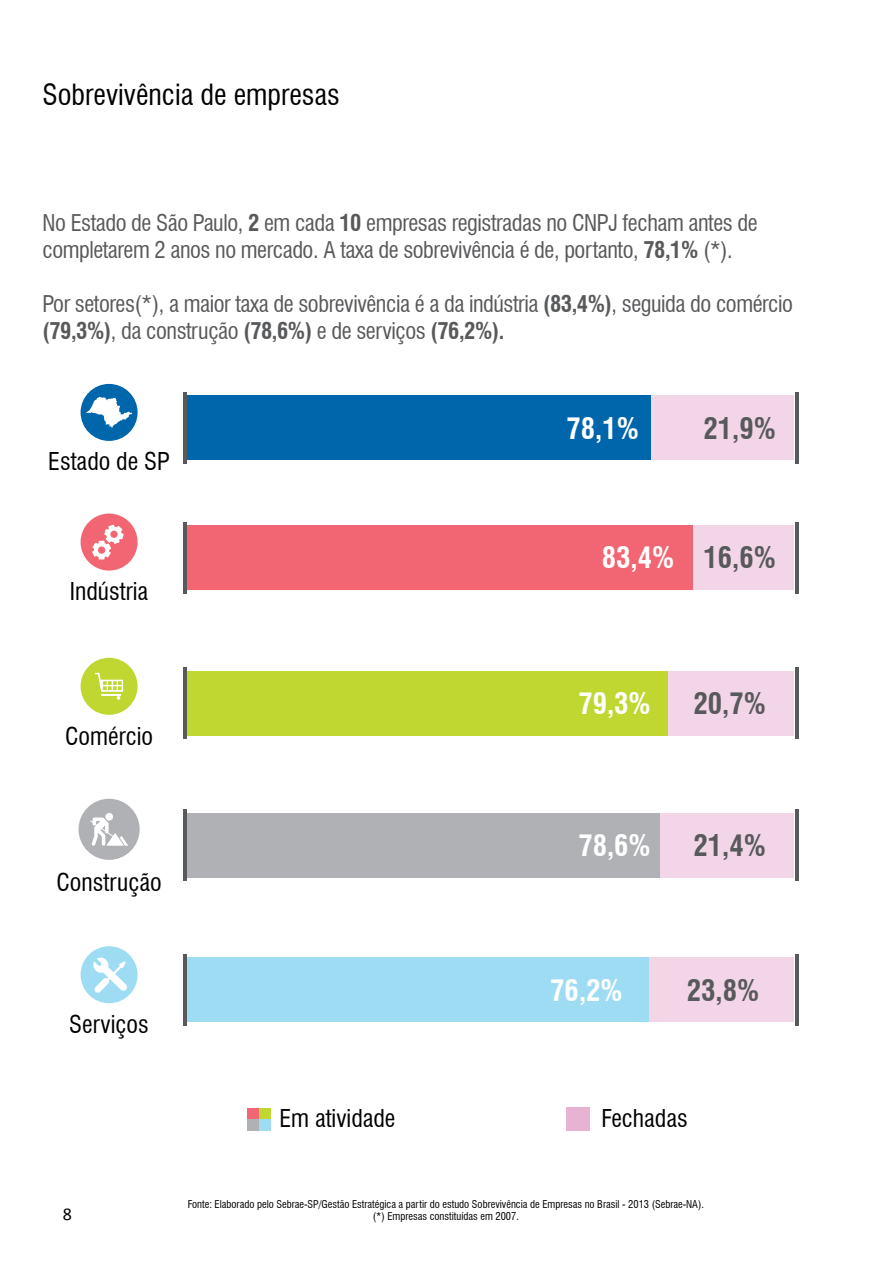
<style>
.page{position:relative;width:893px;height:1263px;background:#fff}
.page>*{position:absolute;margin:0;border:0;box-sizing:border-box;transform-origin:0 0}
.t1{font:700 condensed 28.65px "Swiss 721 BT";color:#fff}
.t2{font:700 condensed 28.65px "Swiss 721 BT";color:#58595b}
.t3{font:condensed 28.5px "Swiss 721 BT";color:#000101}
.t4{font:condensed 24px "Swiss 721 BT";color:#000101}
.t5{font:condensed 22.5px/27px "Swiss 721 BT";letter-spacing:-.02em;color:#58595b}
.t6{font:18px "Calibri";color:#000}
.t7{font:condensed 10.5px/12.6px "Swiss 721 BT";color:#000;text-align:center}
.s1{font-weight:700}
</style>
<div class="page">
<div style="left:566px;top:1108px;width:24px;height:23px;background:#e8b2d2"></div>
<div style="left:259px;top:1107px;width:11px;height:12px;background:#bfd730"></div>
<div style="left:259px;top:1119px;width:11px;height:12px;background:#9edcf3"></div>
<div style="left:247px;top:1107px;width:12px;height:12px;background:#f16672"></div>
<div style="left:247px;top:1119px;width:12px;height:12px;background:#afb1b4"></div>
<div style="left:183px;top:525px;width:611px;height:65px;background:#f2d6e8"></div>
<div style="left:183px;top:395px;width:611px;height:65px;background:#f2d6e8"></div>
<div style="left:183px;top:525px;width:509px;height:65px;background:#f16672"></div>
<div style="left:183px;top:395px;width:468px;height:65px;background:#0066ab"></div>
<div style="left:81px;top:513px;width:57px;height:58px;background:#f16672;border-radius:50%"></div>
<svg style="left:92px;top:525px;width:32px;height:34px"></svg>
<hr style="left:183px;top:522px;width:4px;height:71px;background:#58595b">
<hr style="left:183px;top:393px;width:4px;height:71px;background:#58595b">
<hr style="left:795px;top:522px;width:4px;height:71px;background:#58595b">
<hr style="left:795px;top:393px;width:4px;height:71px;background:#58595b">
<div style="left:183px;top:813px;width:611px;height:65px;background:#f2d6e8"></div>
<div style="left:183px;top:813px;width:476px;height:65px;background:#afb1b4"></div>
<div style="left:79px;top:799px;width:61px;height:61px;background:#afb1b4;border-radius:50%"></div>
<hr style="left:183px;top:810px;width:4px;height:71px;background:#58595b">
<hr style="left:795px;top:810px;width:4px;height:71px;background:#58595b">
<div style="left:183px;top:957px;width:611px;height:65px;background:#f2d6e8"></div>
<div style="left:183px;top:957px;width:466px;height:65px;background:#9edcf3"></div>
<div style="left:81px;top:946px;width:57px;height:57px;background:#9edcf3;border-radius:50%"></div>
<svg style="left:93px;top:957px;width:34px;height:36px"></svg>
<hr style="left:183px;top:954px;width:4px;height:71px;background:#58595b">
<hr style="left:795px;top:954px;width:4px;height:71px;background:#58595b">
<div style="left:183px;top:671px;width:611px;height:64px;background:#f2d6e8"></div>
<div style="left:183px;top:671px;width:484px;height:64px;background:#bfd730"></div>
<div style="left:81px;top:658px;width:57px;height:57px;background:#bfd730;border-radius:50%"></div>
<svg style="left:95px;top:673px;width:28px;height:27px"></svg>
<hr style="left:183px;top:667px;width:4px;height:72px;background:#58595b">
<hr style="left:795px;top:667px;width:4px;height:72px;background:#58595b">
<div style="left:105px;top:813px;width:8px;height:8px;background:#fff;border-radius:50%"></div>
<svg style="left:90px;top:817px;width:38px;height:29px"></svg>
<div style="left:81px;top:384px;width:57px;height:57px;background:#0066ab;border-radius:50%"></div>
<svg style="left:86px;top:397px;width:46px;height:31px"></svg>
<p class="t3" style="left:43px;top:77px;width:299px">Sobrevivência de empresas</p>
<p class="t5" style="left:43px;top:209px;width:717px">No Estado de São Paulo, <span class="s1">2</span> em cada <span class="s1">10</span> empresas registradas no CNPJ fecham antes de completarem 2 anos no mercado. A taxa de sobrevivência é de, portanto, <span class="s1">78,1%</span> (*).</p>
<p class="t5" style="left:43px;top:290px;width:752px">Por setores(*), a maior taxa de sobrevivência é a da indústria <span class="s1">(83,4%)</span>, seguida do comércio <span class="s1">(79,3%)</span>, da construção <span class="s1">(78,6%)</span> e de serviços <span class="s1">(76,2%).</span></p>
<p class="t4" style="left:48px;top:447px;width:123px">Estado de SP</p>
<p class="t4" style="left:70px;top:577px;width:80px">Indústria</p>
<p class="t1" style="left:566px;top:411px;width:74px">78,1%</p>
<p class="t2" style="left:703px;top:411px;width:74px">21,9%</p>
<p class="t1" style="left:602px;top:540px;width:74px">83,4%</p>
<p class="t2" style="left:703px;top:540px;width:74px">16,6%</p>
<p class="t4" style="left:65px;top:721px;width:90px">Comércio</p>
<p class="t1" style="left:578px;top:686px;width:74px">79,3%</p>
<p class="t2" style="left:693px;top:686px;width:74px">20,7%</p>
<p class="t4" style="left:56px;top:867px;width:107px">Construção</p>
<p class="t1" style="left:578px;top:829px;width:74px">78,6%</p>
<p class="t2" style="left:693px;top:829px;width:74px">21,4%</p>
<p class="t4" style="left:69px;top:1010px;width:81px">Serviços</p>
<p class="t6" style="left:63px;top:1203px;width:11px">8</p>
<p class="t1" style="left:550px;top:973px;width:74px">76,2%</p>
<p class="t2" style="left:687px;top:973px;width:74px">23,8%</p>
<p class="t4" style="left:279px;top:1104px;width:118px">Em atividade</p>
<p class="t4" style="left:601px;top:1104px;width:88px">Fechadas</p>
<p class="t7" style="left:188px;top:1198px;width:518px">Fonte: Elaborado pelo Sebrae-SP/Gestão Estratégica a partir do estudo Sobrevivência de Empresas no Brasil - 2013 (Sebrae-NA). (*) Empresas constituídas em 2007.</p>
</div>
